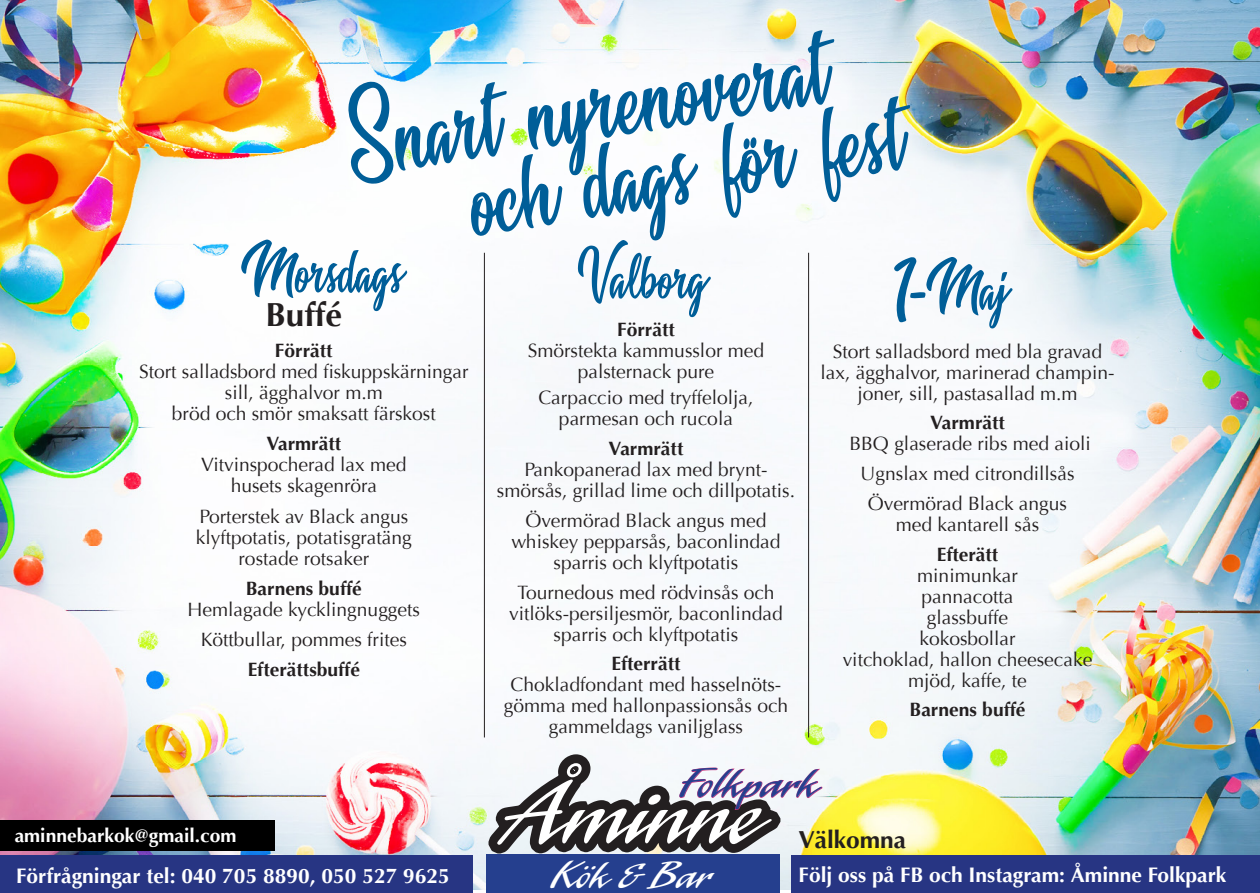
<style>
.page{position:relative;width:1260px;height:893px;background:#fff}
.page>*{position:absolute;margin:0;border:0;box-sizing:border-box;transform-origin:0 0}
.t1{font:94.15px "Laser Std";letter-spacing:-.02em;color:#fff}
.t2{font:44.1px "Laser Std";color:#253f8e}
.t3{font:41.12px "Laser Std";color:#fff}
.t4{font:700 33.25px "Optima";color:#231f20}
.t5{font:700 24.5px "Optima";color:#231f20}
.t6{font:700 21px "Optima";color:#fff}
.t7{font:19.25px/21px "Optima";color:#231f20;text-align:center}
.t8{font:700 19.25px "Optima";color:#231f20}
.t9{font:700 19.25px "Optima";color:#fff}
</style>
<div class="page">
<img style="left:0;top:0;width:1260px;height:889px">
<svg style="left:473px;top:747px;width:350px;height:146px"></svg>
<div style="left:486px;top:854px;width:294px;height:39px;background:#253f8e"></div>
<svg style="left:471px;top:96px;width:439px;height:145px"></svg>
<svg style="left:348px;top:30px;width:486px;height:154px;fill:#f6f9fc"></svg>
<svg style="left:241px;top:240px;width:166px;height:71px"></svg>
<svg style="left:578px;top:240px;width:133px;height:77px"></svg>
<svg style="left:893px;top:257px;width:120px;height:71px"></svg>
<hr style="left:484px;top:253px;width:1px;height:484px;background:#231f20">
<hr style="left:808px;top:253px;width:1px;height:484px;background:#231f20">
<div style="left:792px;top:855px;width:468px;height:38px;background:#273583"></div>
<div style="left:0;top:855px;width:472px;height:38px;background:#273583"></div>
<div style="left:0;top:820px;width:275px;height:30px;background:#000"></div>
<h3 class="t4" style="left:266px;top:295px;width:78px">Buffé</h3>
<p class="t8" style="left:275px;top:339px;width:59px">Förrätt</p>
<p class="t7" style="left:139px;top:361px;width:331px">Stort salladsbord med fiskuppskärningar sill, ägghalvor m.m<br>bröd och smör smaksatt färskost</p>
<p class="t8" style="left:266px;top:432px;width:76px">Varmrätt</p>
<p class="t7" style="left:201px;top:454px;width:207px">Vitvinspocherad lax med husets skagenröra</p>
<p class="t7" style="left:196px;top:507px;width:217px">Porterstek av Black angus klyftpotatis, potatisgratäng rostade rotsaker</p>
<p class="t8" style="left:246px;top:577px;width:117px">Barnens buffé</p>
<p class="t7" style="left:188px;top:595px;width:234px;line-height:29.8px">Hemlagade kycklingnuggets<br>Köttbullar, pommes frites</p>
<p class="t8" style="left:248px;top:658px;width:114px">Efterättsbuffé</p>
<p class="t9" style="left:15px;top:824px;width:223px">aminnebarkok@gmail.com</p>
<p class="t6" style="left:16px;top:863px;width:435px">Förfrågningar tel: 040 705 8890, 050 527 9625</p>
<p class="t8" style="left:617px;top:318px;width:59px">Förrätt</p>
<p class="t7" style="left:528px;top:340px;width:238px">Smörstekta kammusslor med palsternack pure</p>
<p class="t7" style="left:538px;top:388px;width:217px">Carpaccio med tryffelolja, parmesan och rucola</p>
<p class="t8" style="left:609px;top:437px;width:76px">Varmrätt</p>
<p class="t7" style="left:497px;top:459px;width:300px">Pankopanerad lax med brynt&shy;smörsås, grillad lime och dillpotatis.</p>
<p class="t7" style="left:511px;top:510px;width:271px">Övermörad Black angus med whiskey pepparsås, baconlindad sparris och klyftpotatis</p>
<p class="t7" style="left:509px;top:582px;width:275px">Tournedous med rödvinsås och vitlöks-persiljesmör, baconlindad sparris och klyftpotatis</p>
<p class="t8" style="left:611px;top:653px;width:71px">Efterrätt</p>
<p class="t7" style="left:504px;top:675px;width:286px">Chokladfondant med hasselnöts&shy;gömma med hallonpassionsås och gammeldags vaniljglass</p>
<p class="t7" style="left:821px;top:341px;width:295px">Stort salladsbord med bla gravad lax, ägghalvor, marinerad champin&shy;joner, sill, pastasallad m.m</p>
<p class="t8" style="left:930px;top:412px;width:76px">Varmrätt</p>
<p class="t7" style="left:849px;top:429px;width:243px;line-height:29.8px">BBQ glaserade ribs med aioli<br>Ugnslax med citrondillsås<br>Övermörad Black angus</p>
<p class="t7" style="left:896px;top:514px;width:145px">med kantarell sås</p>
<p class="t8" style="left:937px;top:543px;width:63px">Efterätt</p>
<p class="t7" style="left:843px;top:565px;width:251px">minimunkar<br>pannacotta<br>glassbuffe<br>kokosbollar<br>vitchoklad, hallon cheesecake mjöd, kaffe, te</p>
<p class="t8" style="left:910px;top:699px;width:117px">Barnens buffé</p>
<h1 class="t1" style="left:501px;top:763px;width:261px">Åminne</h1>
<h2 class="t2" style="left:679px;top:760px;width:141px">Folkpark</h2>
<p class="t5" style="left:799px;top:825px;width:109px">Välkomna</p>
<h3 class="t3" style="left:551px;top:852px;width:161px">Kök &amp; Bar</h3>
<p class="t6" style="left:799px;top:863px;width:429px">Följ oss på FB och Instagram: Åminne Folkpark</p>
</div>
